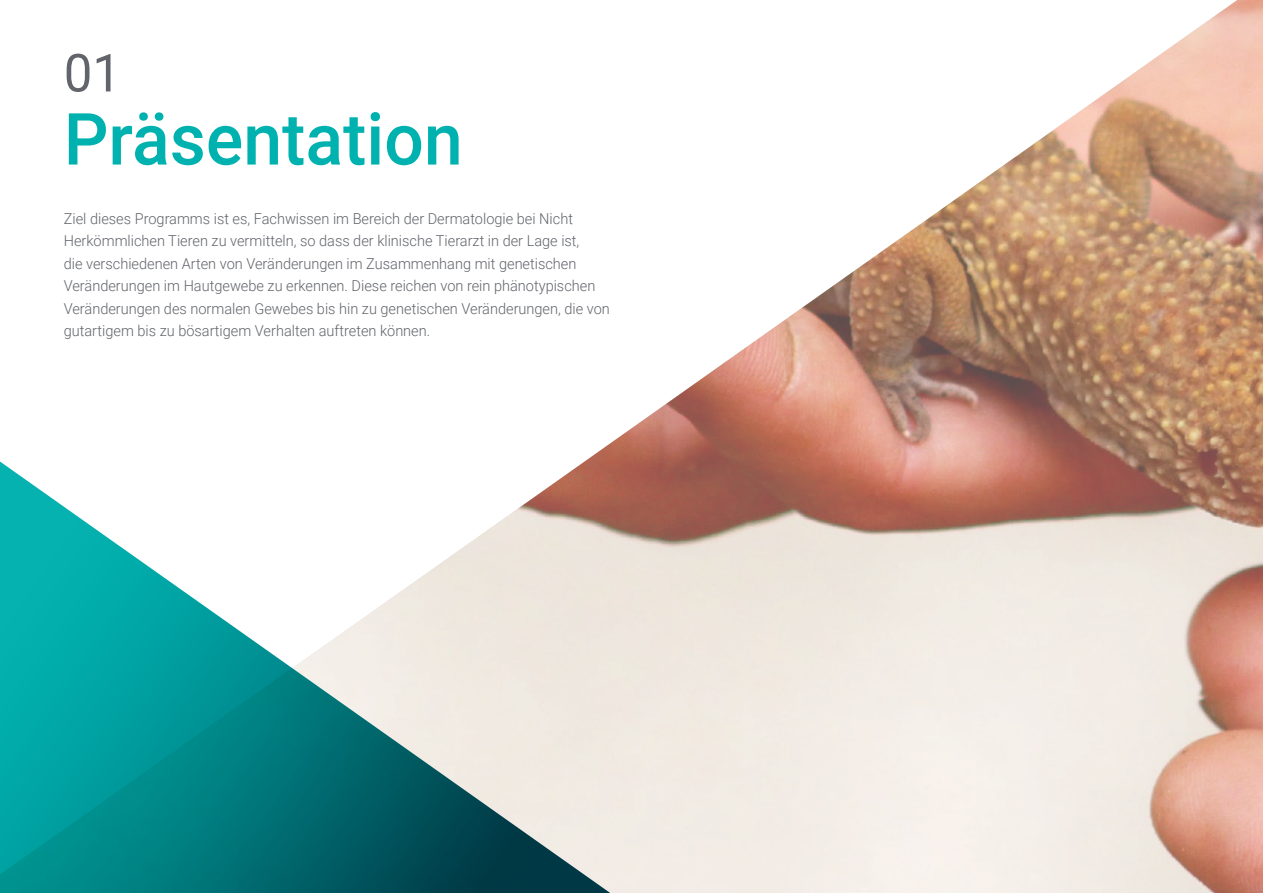
<style>
.page{position:relative;width:1263px;height:893px;background:#fff}
.page>*{position:absolute;margin:0;border:0;box-sizing:border-box;transform-origin:0 0}
.t1{font:500 72px "Roboto";color:#00b2af}
.t2{font:52.5px "Roboto";color:#61646a}
.t3{font:300 15px/22.5px "Roboto";color:#61646a}
</style>
<div class="page">
<img style="left:606px;top:0;width:657px;height:893px">
<svg style="left:0;top:446px;width:640px;height:447px"></svg>
<h2 class="t2" style="left:64px;top:36px;width:59px">01</h2>
<h1 class="t1" style="left:64px;top:89px;width:400px">Präsentation</h1>
<p class="t3" style="left:64px;top:207px;width:548px">Ziel dieses Programms ist es, Fachwissen im Bereich der Dermatologie bei Nicht Herkömmlichen Tieren zu vermitteln, so dass der klinische Tierarzt in der Lage ist,<br>die verschiedenen Arten von Veränderungen im Zusammenhang mit genetischen Veränderungen im Hautgewebe zu erkennen. Diese reichen von rein phänotypischen Veränderungen des normalen Gewebes bis hin zu genetischen Veränderungen, die von gutartigem bis zu bösartigem Verhalten auftreten können.</p>
</div>
